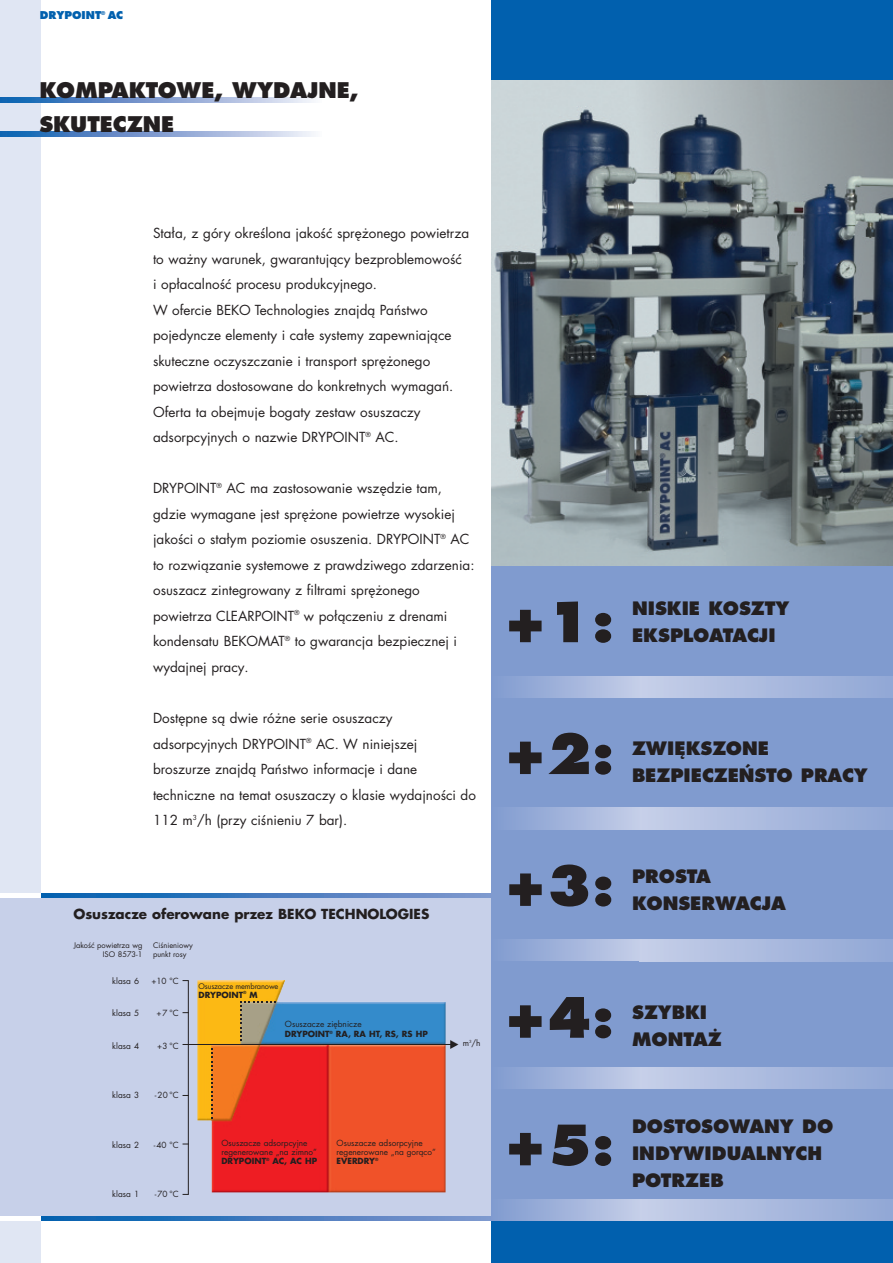
<style>
.page{position:relative;width:893px;height:1263px;background:#fff}
.page>*{position:absolute;margin:0;border:0;box-sizing:border-box;transform-origin:0 0}
.t1{font:800 54px "Futura";color:#231f20}
.t2{font:800 21px/34px "Futura LT Pro";color:#231f20}
.t3{font:800 18px/27px "Futura LT Pro";color:#231f20}
.t4{font:13.5px/25.5px "Futura LT Pro";color:#231f20}
.t5{font:700 13.5px "Futura LT Pro";color:#231f20}
.t6{font:800 10.5px "Futura";color:#0160ae}
.t7{font:8.25px/9px "Futura LT Pro";color:#231f20}
.t8{font:8.25px "Futura";color:#231f20}
.t9{font:700 8.25px/10.5px "Futura LT Pro";color:#231f20}
.t10{font:7.5px/9px "Futura LT Pro";color:#231f20;text-align:right}
.t11{font:7.5px "Futura LT Pro";letter-spacing:-.02em;color:#231f20}
.s1{font-weight:400}
.s2{font-weight:700}
</style>
<div class="page">
<div style="left:491px;top:566px;width:402px;height:697px;background:#809bcf"></div>
<div style="left:491px;top:0;width:402px;height:81px;background:#0160ae"></div>
<div style="left:491px;top:1208px;width:402px;height:55px;background:#0160ae"></div>
<img style="left:491px;top:81px;width:402px;height:485px">
<div style="left:640px;top:676px;width:253px;height:21px;background:linear-gradient(to right,#c6cfe9,#91a7d5)"></div>
<div style="left:491px;top:676px;width:149px;height:21px;background:linear-gradient(to right,#809bcf,#c4cde8)"></div>
<div style="left:640px;top:808px;width:253px;height:21px;background:linear-gradient(to right,#c6cfe9,#91a7d5)"></div>
<div style="left:491px;top:808px;width:149px;height:21px;background:linear-gradient(to right,#809bcf,#c4cde8)"></div>
<div style="left:640px;top:940px;width:253px;height:21px;background:linear-gradient(to right,#c6cfe9,#91a7d5)"></div>
<div style="left:491px;top:940px;width:149px;height:21px;background:linear-gradient(to right,#809bcf,#c4cde8)"></div>
<div style="left:640px;top:1067px;width:253px;height:22px;background:linear-gradient(to right,#c6cfe9,#91a7d5)"></div>
<div style="left:491px;top:1067px;width:149px;height:22px;background:linear-gradient(to right,#809bcf,#c4cde8)"></div>
<div style="left:640px;top:1199px;width:253px;height:21px;background:linear-gradient(to right,#c6cfe9,#91a7d5)"></div>
<div style="left:491px;top:1199px;width:149px;height:21px;background:linear-gradient(to right,#809bcf,#c4cde8)"></div>
<div style="left:0;top:0;width:40px;height:1263px;background:#e0e6f3"></div>
<div style="left:0;top:897px;width:491px;height:319px;background:#c7d0e9"></div>
<svg style="left:0;top:98px;width:314px;height:4px"></svg>
<svg style="left:0;top:132px;width:314px;height:4px"></svg>
<svg style="left:41px;top:1216px;width:450px;height:4px;background:#407abd"></svg>
<svg style="left:41px;top:893px;width:450px;height:4px;background:#407abd"></svg>
<hr style="left:0;top:1216px;width:40px;height:4px;background:#fff">
<hr style="left:0;top:893px;width:40px;height:4px;background:#fff">
<img style="left:197px;top:980px;width:249px;height:212px">
<svg style="left:450px;top:1040px;width:8px;height:9px"></svg>
<svg style="left:211px;top:1048px;width:2px;height:70px"></svg>
<svg style="left:240px;top:1001px;width:36px;height:40px"></svg>
<hr style="left:188px;top:980px;width:1px;height:214px;background:#231f20">
<hr style="left:183px;top:1044px;width:268px;height:1px;background:#231f20">
<p class="t6" style="left:40px;top:11px;width:85px">DRYPOINT<sup>®</sup> AC</p>
<h2 class="t2" style="left:39px;top:73px;width:321px">KOMPAKTOWE, WYDAJNE,<br>SKUTECZNE</h2>
<p class="t4" style="left:153px;top:220px;width:318px">Stała, z góry określona jakość sprężonego powietrza to ważny warunek, gwarantujący bezproblemowość<br>i opłacalność procesu produkcyjnego.<br>W ofercie BEKO Technologies znajdą Państwo pojedyncze elementy i całe systemy zapewniające skuteczne oczyszczanie i transport sprężonego powietrza dostosowane do konkretnych wymagań.<br>Oferta ta obejmuje bogaty zestaw osuszaczy adsorpcyjnych o nazwie DRYPOINT<sup>®</sup> AC.</p>
<p class="t4" style="left:153px;top:475px;width:323px">DRYPOINT<sup>®</sup> AC ma zastosowanie wszędzie tam, gdzie wymagane jest sprężone powietrze wysokiej jakości o stałym poziomie osuszenia. DRYPOINT<sup>®</sup> AC to rozwiązanie systemowe z prawdziwego zdarzenia: osuszacz zintegrowany z filtrami sprężonego powietrza CLEARPOINT<sup>®</sup> w połączeniu z drenami kondensatu BEKOMAT<sup>®</sup> to gwarancja bezpiecznej i wydajnej pracy.</p>
<p class="t4" style="left:153px;top:705px;width:324px">Dostępne są dwie różne serie osuszaczy adsorpcyjnych DRYPOINT<sup>®</sup> AC. W niniejszej broszurze znajdą Państwo informacje i dane techniczne na temat osuszaczy o klasie wydajności do 112 m<sup>3</sup>/h (przy ciśnieniu 7 bar).</p>
<p class="t5" style="left:73px;top:903px;width:357px">OSUSZACZE OFEROWANE PRZEZ BEKO TECHNOLOGIES</p>
<p class="t10" style="left:74px;top:941px;width:70px">Jakość powietrza wg<br>ISO 8573-1</p>
<p class="t10" style="left:153px;top:941px;width:41px;text-align:left">Ciśnieniowy punkt rosy</p>
<p class="t8" style="left:112px;top:977px;width:28px">klasa 6</p>
<p class="t8" style="left:112px;top:1009px;width:28px">klasa 5</p>
<p class="t8" style="left:112px;top:1042px;width:28px">klasa 4</p>
<p class="t8" style="left:151px;top:977px;width:29px">+10 °C</p>
<p class="t8" style="left:157px;top:1009px;width:24px">+7°C</p>
<p class="t8" style="left:157px;top:1042px;width:23px">+3 °C</p>
<p class="t11" style="left:199px;top:981px;width:82px">Osuszacze membranowe</p>
<p class="t9" style="left:198px;top:989px;width:61px">DRYPOINT<sup>®</sup> M</p>
<p class="t9" style="left:285px;top:1018px;width:144px"><span class="s1">Osuszacze ziębnicze<br></span>DRYPOINT<sup>®</sup> RA, RA HT, RS, RS HP</p>
<p class="t8" style="left:112px;top:1091px;width:28px">klasa 3</p>
<p class="t8" style="left:155px;top:1091px;width:25px">-20 °C</p>
<p class="t8" style="left:112px;top:1141px;width:28px">klasa 2</p>
<p class="t8" style="left:154px;top:1141px;width:26px">-40 °C</p>
<p class="t7" style="left:221px;top:1139px;width:97px">Osuszacze adsorpcyjne regenerowane „na zimno”<br><span class="s2">DRYPOINT</span><sup>®</sup> <span class="s2">AC, AC HP</span></p>
<p class="t7" style="left:337px;top:1139px;width:101px">Osuszacze adsorpcyjne regenerowane „na gorąco”<br><span class="s2">EVERDRY</span><sup>®</sup></p>
<p class="t8" style="left:112px;top:1190px;width:28px">klasa 1</p>
<p class="t8" style="left:155px;top:1190px;width:25px">-70 °C</p>
<p class="t8" style="left:463px;top:1039px;width:19px">m<sup>3</sup>/h</p>
<h1 class="t1" style="left:504px;top:598px;width:112px">+1:</h1>
<h3 class="t3" style="left:632px;top:594px;width:159px">NISKIE KOSZTY</h3>
<h3 class="t3" style="left:632px;top:621px;width:145px">EKSPLOATACJI</h3>
<h1 class="t1" style="left:504px;top:730px;width:112px">+2:</h1>
<h3 class="t3" style="left:632px;top:735px;width:139px">ZWIĘKSZONE</h3>
<h3 class="t3" style="left:632px;top:762px;width:237px">BEZPIECZEŃSTO PRACY</h3>
<h1 class="t1" style="left:504px;top:862px;width:112px">+3:</h1>
<h3 class="t3" style="left:632px;top:863px;width:81px">PROSTA</h3>
<h3 class="t3" style="left:632px;top:890px;width:155px">KONSERWACJA</h3>
<h1 class="t1" style="left:504px;top:994px;width:112px">+4:</h1>
<h3 class="t3" style="left:632px;top:999px;width:77px">SZYBKI</h3>
<h3 class="t3" style="left:632px;top:1026px;width:91px">MONTAŻ</h3>
<h1 class="t1" style="left:504px;top:1121px;width:112px">+5:</h1>
<h3 class="t3" style="left:632px;top:1113px;width:203px">DOSTOSOWANY DO<br>INDYWIDUALNYCH<br>POTRZEB</h3>
</div>
